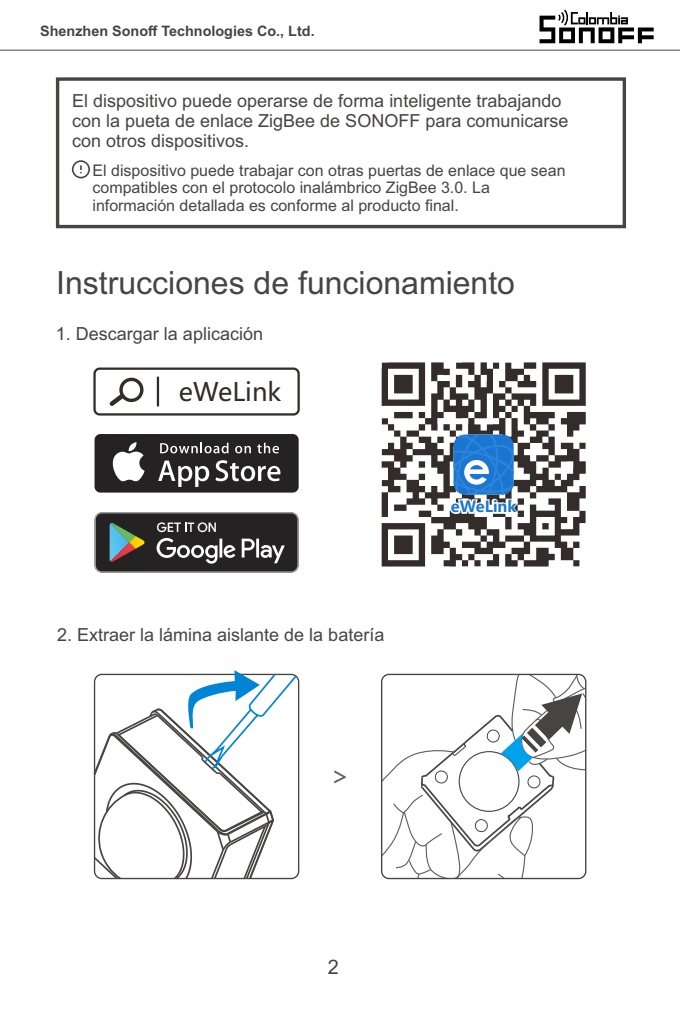
<style>
.page{position:relative;width:680px;height:1020px;background:#fff}
.page>*{position:absolute;margin:0;border:0;box-sizing:border-box;transform-origin:0 0}
.t1{font:32px "Arial";color:#474443}
.t2{font:25.2px "Microsoft Ya Hei";color:#332c2b}
.t3{font:25.2px "Microsoft Ya Hei";color:#5f5d5d}
.t4{font:20px "Arial";color:#474443}
.t5{font:18px/20px "Arial";color:#474443}
.t6{font:16px/18px "Arial";color:#474443}
.t7{font:700 15.2px "Microsoft Ya Hei";color:#1976d2}
.t8{font:700 14.4px "Arial";color:#474443}
</style>
<div class="page">
<svg style="left:382px;top:362px;width:204px;height:205px"></svg>
<svg style="left:454px;top:435px;width:61px;height:60px;background:#3c89d5"></svg>
<div style="left:95px;top:434px;width:204px;height:59px;background:#242222;border-radius:6px"></div>
<svg style="left:112px;top:442px;width:33px;height:39px"></svg>
<svg style="left:158px;top:461px;width:51px;height:26px"></svg>
<svg style="left:215px;top:460px;width:65px;height:21px"></svg>
<svg style="left:160px;top:443px;width:69px;height:10px"></svg>
<svg style="left:235px;top:446px;width:16px;height:7px"></svg>
<svg style="left:257px;top:443px;width:22px;height:10px"></svg>
<div style="left:119px;top:377px;width:25px;height:26px;border:3px solid #332c2b;border-radius:50%"></div>
<svg style="left:109px;top:390px;width:19px;height:16px"></svg>
<div style="left:93px;top:368px;width:207px;height:48px;border:2px solid #332c2b;border-radius:5px"></div>
<hr style="left:157px;top:378px;width:2px;height:28px;background:#332c2b">
<svg style="left:95px;top:512px;width:204px;height:61px;background:#474746"></svg>
<svg style="left:72px;top:160px;width:18px;height:18px"></svg>
<div style="left:56px;top:77px;width:570px;height:151px;border:3px solid #474443"></div>
<hr style="left:0;top:50px;width:680px;height:1px;background:#5f5d5d">
<svg style="left:381px;top:673px;width:206px;height:207px"></svg>
<svg style="left:93px;top:670px;width:205px;height:210px"></svg>
<svg style="left:540px;top:10px;width:114px;height:33px"></svg>
<p class="t8" style="left:40px;top:26px;width:276px">Shenzhen Sonoff Technologies Co., Ltd.</p>
<p class="t5" style="left:72px;top:92px;width:498px">El dispositivo puede operarse de forma inteligente trabajando con la pueta de enlace ZigBee de SONOFF para comunicarse con otros dispositivos.</p>
<p class="t6" style="left:93px;top:162px;width:475px">El dispositivo puede trabajar con otras puertas de enlace que sean compatibles con el protocolo inalámbrico ZigBee 3.0. La información detallada es conforme al producto final.</p>
<h1 class="t1" style="left:56px;top:271px;width:460px">Instrucciones de funcionamiento</h1>
<p class="t5" style="left:56px;top:326px;width:209px">1. Descargar la aplicación</p>
<h2 class="t2" style="left:179px;top:381px;width:104px">eWeLink</h2>
<p class="t5" style="left:57px;top:627px;width:329px">2. Extraer la lámina aislante de la batería</p>
<h2 class="t3" style="left:331px;top:764px;width:20px">&gt;</h2>
<p class="t7" style="left:451px;top:500px;width:67px">eWeLink</p>
<p class="t4" style="left:328px;top:960px;width:13px">2</p>
</div>
